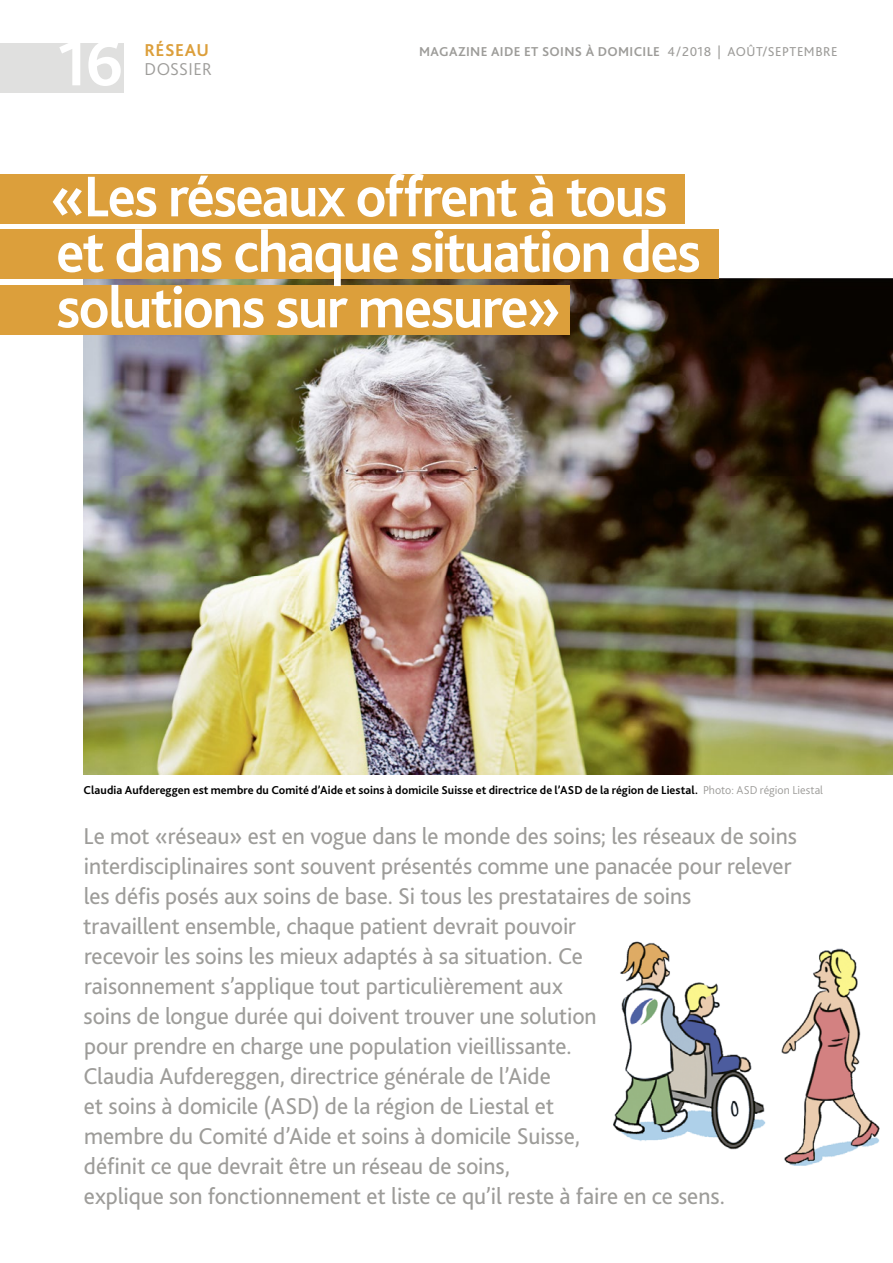
<style>
.page{position:relative;width:893px;height:1263px;background:#fff}
.page>*{position:absolute;margin:0;border:0;box-sizing:border-box;transform-origin:0 0}
.t1{font:700 67.5px "Bliss 2";color:#fff}
.t2{font:700 60px/55.5px "Bliss 2";letter-spacing:-.03em;color:#fff;scale:.95 1}
.t3{font:24px/30px "Bliss 2";letter-spacing:-.005em;color:#9d9c99}
.t4{font:300 18px "Bliss 2";letter-spacing:.015em;color:#9d9c99}
.t5{font:700 18px "Bliss 2";letter-spacing:.025em;color:#dc9f3b}
.t6{font:700 13.5px "Bliss 2";letter-spacing:.025em;color:#9d9c99}
.t7{font:700 12px "Bliss 2";letter-spacing:.005em;color:#000}
.s1{font-weight:400}
.s2{font-weight:300;color:#9d9c99}
</style>
<div class="page">
<div style="left:0;top:43px;width:123px;height:50px;background:#e0e0df"></div>
<img style="left:613px;top:941px;width:267px;height:225px">
<img style="left:84px;top:279px;width:809px;height:496px">
<div style="left:0;top:174px;width:684px;height:49px;background:#dc9f3b"></div>
<div style="left:0;top:229px;width:719px;height:50px;background:#dc9f3b"></div>
<div style="left:0;top:285px;width:570px;height:49px;background:#dc9f3b"></div>
<h1 class="t1" style="left:57px;top:21px;width:68px">16</h1>
<p class="t5" style="left:145px;top:39px;width:66px">RÉSEAU</p>
<p class="t6" style="left:419px;top:43px;width:420px">MAGAZINE AIDE ET SOINS À DOMICILE <span class="s1">4 / 2018 | AOÛT/SEPTEMBRE</span></p>
<p class="t4" style="left:145px;top:58px;width:69px">DOSSIER</p>
<h2 class="t2" style="left:51px;top:169px;width:686px">«Les réseaux offrent à tous et dans chaque situation des solutions sur mesure»</h2>
<p class="t7" style="left:84px;top:783px;width:741px">Claudia Aufdereggen est membre du Comité d’Aide et soins à domicile Suisse et directrice de l’ASD de la région de Liestal. <span class="s2">Photo: ASD région Liestal</span></p>
<p class="t3" style="left:83px;top:821px;width:715px">Le mot «réseau» est en vogue dans le monde des soins; les réseaux de soins interdisciplinaires sont souvent présentés comme une panacée pour relever les défis posés aux soins de base. Si tous les prestataires de soins<br>travaillent ensemble, chaque patient devrait pouvoir<br>recevoir les soins les mieux adaptés à sa situation. Ce<br>raisonnement s’applique tout particulièrement aux<br>soins de longue durée qui doivent trouver une solution<br>pour prendre en charge une population vieillissante.<br>Claudia Aufdereggen, directrice générale de l’Aide<br>et soins à domicile (ASD) de la région de Liestal et<br>membre du Comité d’Aide et soins à domicile Suisse,<br>définit ce que devrait être un réseau de soins,<br>explique son fonctionnement et liste ce qu’il reste à faire en ce sens.</p>
</div>
